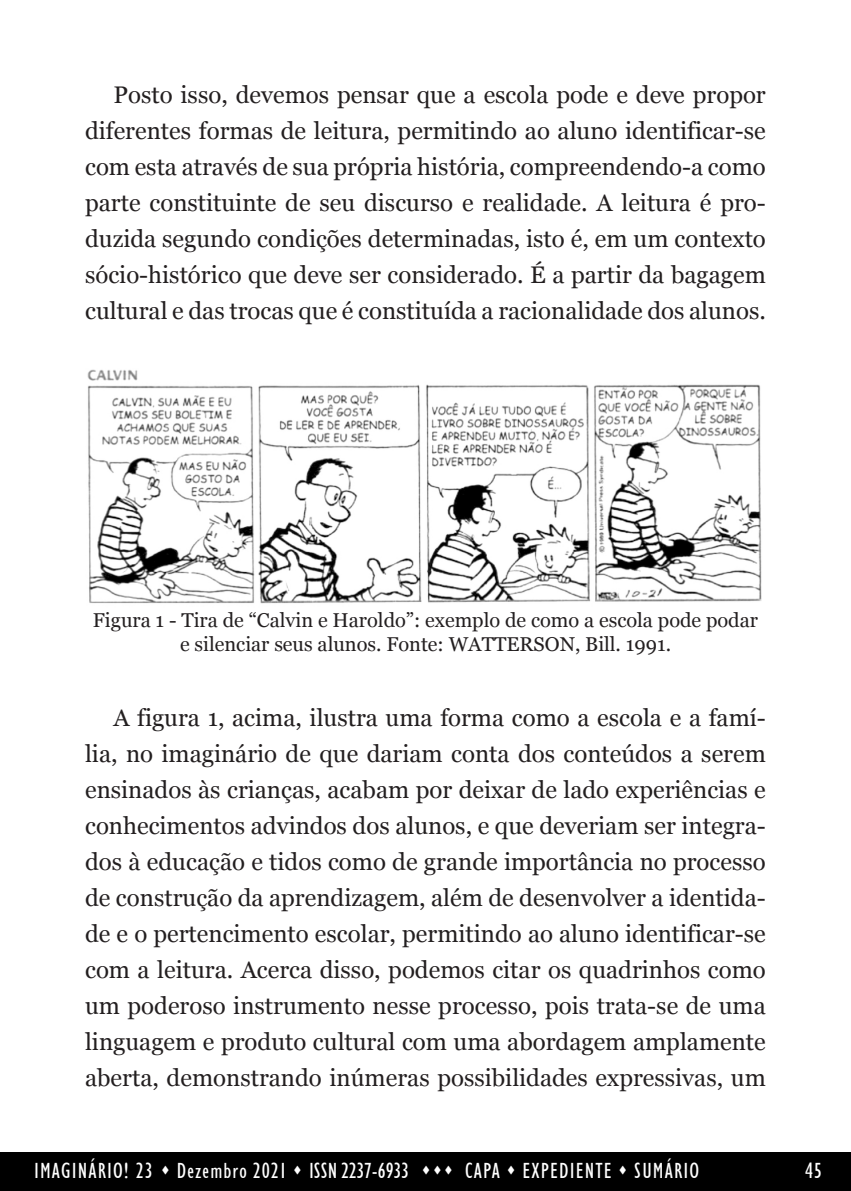
<style>
.page{position:relative;width:851px;height:1191px;background:#fff}
.page>*{position:absolute;margin:0;border:0;box-sizing:border-box;transform-origin:0 0}
.ABNT{font:24px/36px "Georgia";color:#231f20;text-align:justify}
.t1{font:condensed 22px "Humanist 521 BT";letter-spacing:.05em;color:#fff}
.Figuras{font:20px "Georgia";color:#231f20}
</style>
<div class="page">
<div style="left:0;top:1152px;width:850px;height:39px;background:#000"></div>
<img style="left:87px;top:369px;width:675px;height:235px">
<p class="ABNT" style="left:85px;top:76px;width:682px;text-indent:28px">Posto isso, devemos pensar que a escola pode e deve propor diferentes formas de leitura, permitindo ao aluno identificar-se com esta através de sua própria história, compreendendo-a como parte constituinte de seu discurso e realidade. A leitura é pro&shy;duzida segundo condições determinadas, isto é, em um contexto sócio-histórico que deve ser considerado. É a partir da bagagem cultural e das trocas que é constituída a racionalidade dos alunos.</p>
<p class="Figuras" style="left:93px;top:605px;width:666px">Figura 1 - Tira de “Calvin e Haroldo”: exemplo de como a escola pode podar</p>
<p class="Figuras" style="left:180px;top:629px;width:492px">e silenciar seus alunos. Fonte: WATTERSON, Bill. 1991.</p>
<p class="ABNT" style="left:85px;top:698px;width:682px;text-indent:28px">A figura 1, acima, ilustra uma forma como a escola e a famí&shy;lia, no imaginário de que dariam conta dos conteúdos a serem ensinados às crianças, acabam por deixar de lado experiências e conhecimentos advindos dos alunos, e que deveriam ser integra&shy;dos à educação e tidos como de grande importância no processo de construção da aprendizagem, além de desenvolver a identida&shy;de e o pertencimento escolar, permitindo ao aluno identificar-se com a leitura. Acerca disso, podemos citar os quadrinhos como um poderoso instrumento nesse processo, pois trata-se de uma linguagem e produto cultural com uma abordagem amplamente aberta, demonstrando inúmeras possibilidades expressivas, um</p>
<p class="t1" style="left:34px;top:1158px;width:666px">IMAGINÁRIO! 23 ▲ Dezembro 2021 ▲ ISSN 2237-6933 ▲▲▲ CAPA ▲ EXPEDIENTE ▲ SUMÁRIO</p>
<p class="t1" style="left:804px;top:1157px;width:19px">45</p>
</div>
